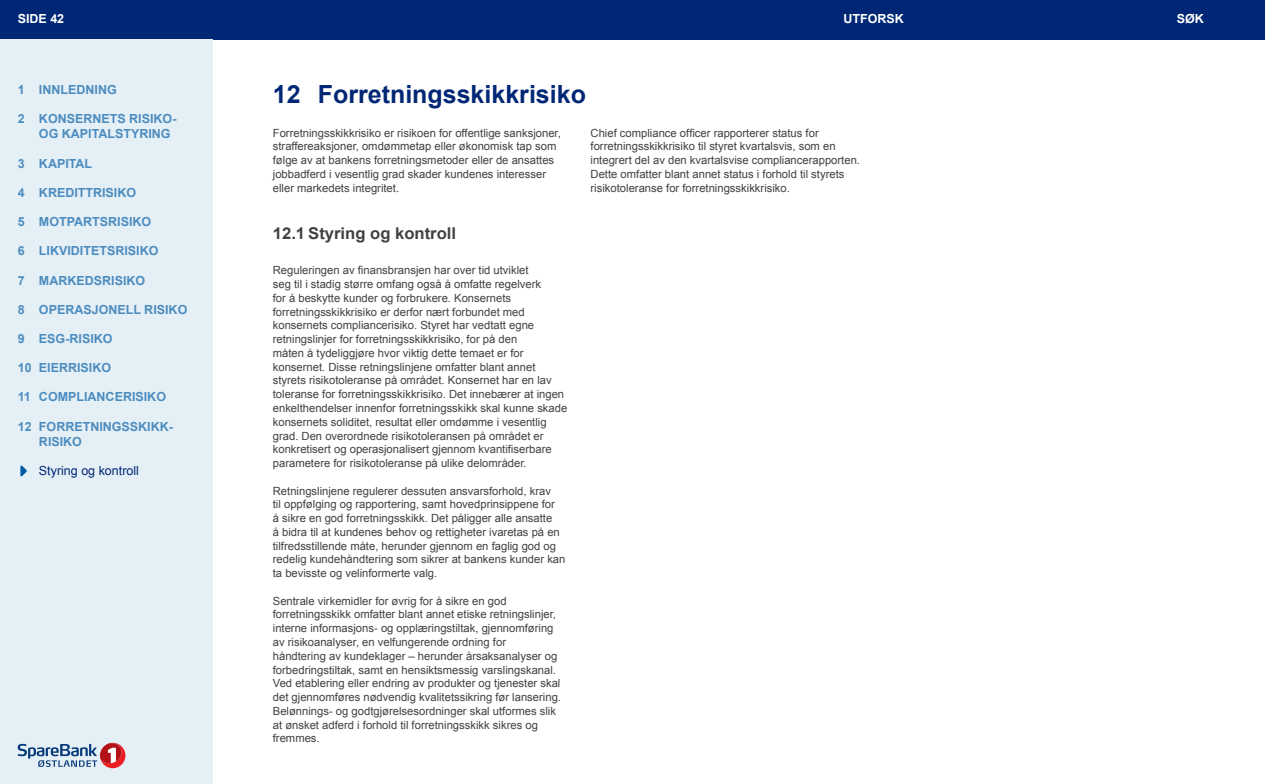
<style>
.page{position:relative;width:1265px;height:784px;background:#fff}
.page>*{position:absolute;margin:0;border:0;box-sizing:border-box;transform-origin:0 0}
.H2__TOC{font:700 25px "Arial";color:#002776}
.H3__TOC{font:700 16.25px "Arial";color:#414042}
.t1{font:700 12.5px/15px "Arial";color:#4d8cbf}
.t2{font:12.5px "Arial";color:#002776}
.t3{font:700 12.5px "Arial";color:#fff}
.Copy{font:11.25px/13.8px "Arial";color:#414042}
</style>
<div class="page">
<div style="left:0;top:0;width:1265px;height:39px;background:#002776"></div>
<div style="left:0;top:39px;width:213px;height:744px;background:#e5f0f6"></div>
<svg style="left:18px;top:742px;width:107px;height:25px"></svg>
<svg style="left:20px;top:465px;width:7px;height:11px"></svg>
<p class="t3" style="left:18px;top:10px;width:48px">SIDE 42</p>
<p class="t3" style="left:843px;top:10px;width:62px">UTFORSK</p>
<p class="t3" style="left:1177px;top:10px;width:29px">SØK</p>
<p class="t1" style="left:18px;top:83px;width:101px">1 INNLEDNING</p>
<p class="t1" style="left:39px;top:112px;width:139px;text-indent:-21px">2 KONSERNETS RISIKO-<br>OG KAPITALSTYRING</p>
<p class="t1" style="left:18px;top:156px;width:76px">3 KAPITAL</p>
<p class="t1" style="left:18px;top:185px;width:120px">4 KREDITTRISIKO</p>
<p class="t1" style="left:18px;top:214px;width:135px">5 MOTPARTSRISIKO</p>
<p class="t1" style="left:18px;top:244px;width:142px">6 LIKVIDITETSRISIKO</p>
<p class="t1" style="left:18px;top:273px;width:129px">7 MARKEDSRISIKO</p>
<p class="t1" style="left:18px;top:302px;width:171px">8 OPERASJONELL RISIKO</p>
<p class="t1" style="left:18px;top:331px;width:96px">9 ESG-RISIKO</p>
<p class="t1" style="left:18px;top:360px;width:95px">10 EIERRISIKO</p>
<p class="t1" style="left:18px;top:389px;width:150px">11 COMPLIANCERISIKO</p>
<p class="t1" style="left:39px;top:419px;width:135px;text-indent:-21px">12 FORRETNINGSSKIKK-<br>RISIKO</p>
<p class="t2" style="left:39px;top:462px;width:102px">Styring og kontroll</p>
<p class="H2__TOC" style="left:273px;top:78px;width:315px">12 Forretningsskikkrisiko</p>
<p class="Copy" style="left:273px;top:126px;width:290px">Forretningsskikkrisiko er risikoen for offentlige sanksjoner, straffereaksjoner, omdømmetap eller økonomisk tap som følge av at bankens forretningsmetoder eller de ansattes jobbadferd i vesentlig grad skader kundenes interesser eller markedets integritet.</p>
<p class="H3__TOC" style="left:273px;top:222px;width:185px">12.1 Styring og kontroll</p>
<p class="Copy" style="left:273px;top:263px;width:296px">Reguleringen av finansbransjen har over tid utviklet<br>seg til i stadig større omfang også å omfatte regelverk<br>for å beskytte kunder og forbrukere. Konsernets forretningsskikkrisiko er derfor nært forbundet med konsernets compliancerisiko. Styret har vedtatt egne retningslinjer for forretningsskikkrisiko, for på den<br>måten å tydeliggjøre hvor viktig dette temaet er for konsernet. Disse retningslinjene omfatter blant annet styrets risikotoleranse på området. Konsernet har en lav toleranse for forretningsskikkrisiko. Det innebærer at ingen enkelthendelser innenfor forretningsskikk skal kunne skade konsernets soliditet, resultat eller omdømme i vesentlig grad. Den overordnede risikotoleransen på området er konkretisert og operasjonalisert gjennom kvantifiserbare parametere for risikotoleranse på ulike delområder.</p>
<p class="Copy" style="left:273px;top:483px;width:294px">Retningslinjene regulerer dessuten ansvarsforhold, krav<br>til oppfølging og rapportering, samt hovedprinsippene for<br>å sikre en god forretningsskikk. Det påligger alle ansatte<br>å bidra til at kundenes behov og rettigheter ivaretas på en tilfredsstillende måte, herunder gjennom en faglig god og redelig kundehåndtering som sikrer at bankens kunder kan ta bevisste og velinformerte valg.</p>
<p class="Copy" style="left:273px;top:593px;width:290px">Sentrale virkemidler for øvrig for å sikre en god forretningsskikk omfatter blant annet etiske retningslinjer, interne informasjons- og opplæringstiltak, gjennomføring av risikoanalyser, en velfungerende ordning for håndtering av kundeklager – herunder årsaksanalyser og forbedringstiltak, samt en hensiktsmessig varslingskanal.<br>Ved etablering eller endring av produkter og tjenester skal det gjennomføres nødvendig kvalitetssikring før lansering.<br>Belønnings- og godtgjørelsesordninger skal utformes slik at ønsket adferd i forhold til forretningsskikk sikres og fremmes.</p>
<p class="Copy" style="left:591px;top:126px;width:271px">Chief compliance officer rapporterer status for forretningsskikkrisiko til styret kvartalsvis, som en integrert del av den kvartalsvise compliancerapporten.<br>Dette omfatter blant annet status i forhold til styrets risikotoleranse for forretningsskikkrisiko.</p>
</div>
